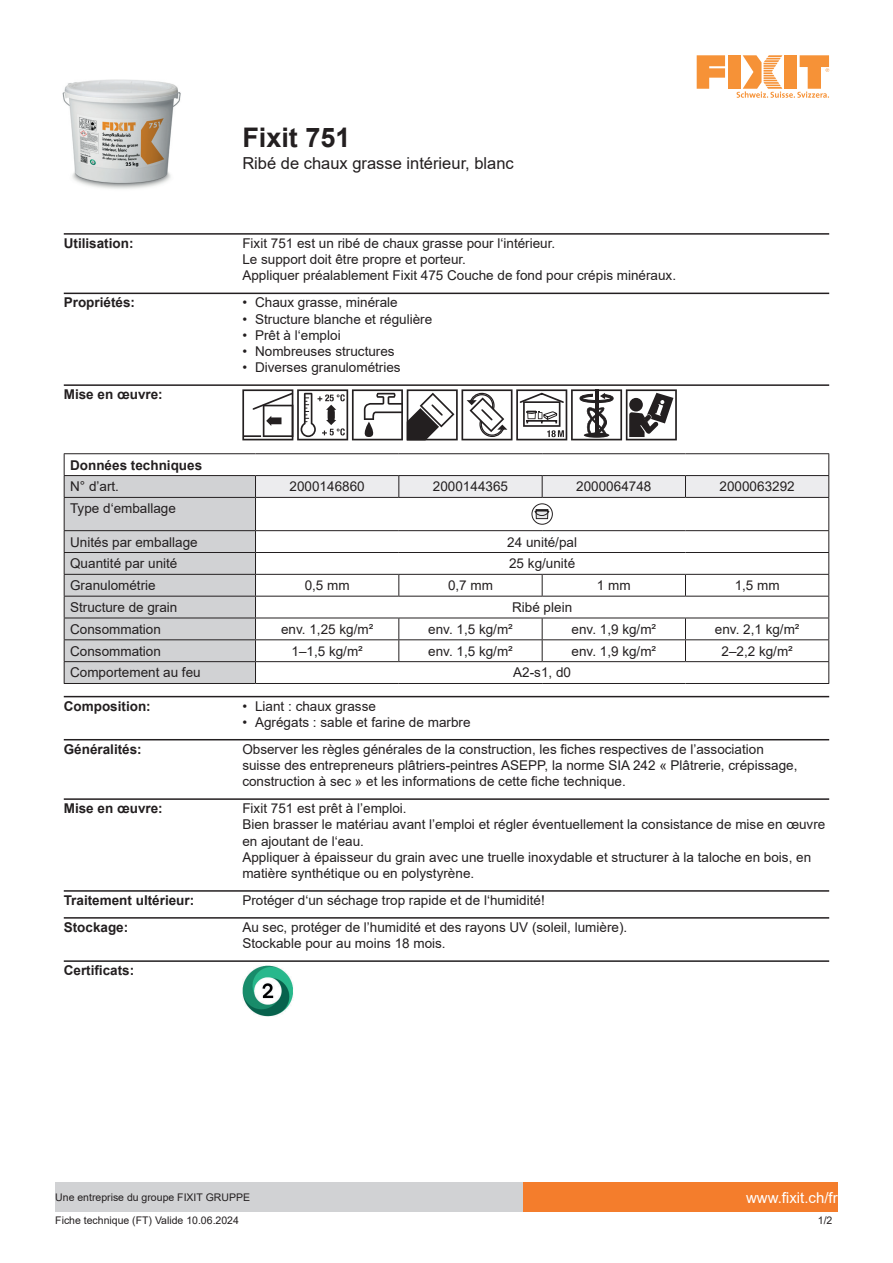
<style>
.page{position:relative;width:893px;height:1263px;background:#fff}
.page>*{position:absolute;margin:0;border:0;box-sizing:border-box;transform-origin:0 0}
.t1{font:700 27px "Arial";color:#231f20}
.t2{font:16.5px "Arial";color:#231f20}
.t3{font:15px "Arial";color:#fff}
.t4{font:13.5px/16.2px "Arial";color:#231f20}
.t5{font:700 13.5px "Arial";color:#231f20}
.t6{font:10.5px "Arial";color:#231f20}
</style>
<div class="page">
<img style="left:62px;top:79px;width:119px;height:110px">
<svg style="left:697px;top:55px;width:28px;height:34px"></svg>
<div style="left:728px;top:55px;width:12px;height:34px;background:#f69237"></div>
<svg style="left:737px;top:55px;width:92px;height:43px"></svg>
<div style="left:523px;top:1182px;width:315px;height:30px;background:#f47d2c"></div>
<div style="left:55px;top:1182px;width:468px;height:30px;background:#d1d2d4"></div>
<hr style="left:64px;top:233px;width:765px;height:2px;background:#231f20">
<hr style="left:64px;top:293px;width:765px;height:1px;background:#231f20">
<hr style="left:64px;top:384px;width:765px;height:2px;background:#231f20">
<svg style="left:242px;top:389px;width:435px;height:51px"></svg>
<hr style="left:64px;top:453px;width:191px;height:1px;background:#231f20">
<hr style="left:255px;top:453px;width:144px;height:1px;background:#231f20">
<hr style="left:399px;top:453px;width:143px;height:1px;background:#231f20">
<hr style="left:542px;top:453px;width:143px;height:1px;background:#231f20">
<hr style="left:685px;top:453px;width:144px;height:1px;background:#231f20">
<hr style="left:64px;top:683px;width:191px;height:1px;background:#231f20">
<hr style="left:255px;top:683px;width:144px;height:1px;background:#231f20">
<hr style="left:399px;top:683px;width:143px;height:1px;background:#231f20">
<hr style="left:542px;top:683px;width:143px;height:1px;background:#231f20">
<hr style="left:685px;top:683px;width:144px;height:1px;background:#231f20">
<svg style="left:64px;top:454px;width:765px;height:229px"></svg>
<hr style="left:64px;top:696px;width:765px;height:1px;background:#231f20">
<hr style="left:64px;top:739px;width:765px;height:1px;background:#231f20">
<hr style="left:64px;top:798px;width:765px;height:2px;background:#231f20">
<hr style="left:64px;top:890px;width:765px;height:2px;background:#231f20">
<hr style="left:64px;top:917px;width:765px;height:2px;background:#231f20">
<hr style="left:64px;top:960px;width:765px;height:2px;background:#231f20">
<img style="left:242px;top:965px;width:51px;height:51px">
<h1 class="t1" style="left:242px;top:119px;width:110px">Fixit 751</h1>
<p class="t2" style="left:242px;top:152px;width:273px">Ribé de chaux grasse intérieur, blanc</p>
<p class="t5" style="left:64px;top:234px;width:71px">Utilisation:</p>
<p class="t4" style="left:242px;top:235px;width:435px">Fixit 751 est un ribé de chaux grasse pour l‘intérieur.<br>Le support doit être propre et porteur.<br>Appliquer préalablement Fixit 475 Couche de fond pour crépis minéraux.</p>
<p class="t5" style="left:64px;top:293px;width:73px">Propriétés:</p>
<p class="t4" style="left:242px;top:294px;width:157px">• Chaux grasse, minérale</p>
<p class="t4" style="left:242px;top:311px;width:191px">• Structure blanche et régulière</p>
<p class="t4" style="left:242px;top:327px;width:100px">• Prêt à l‘emploi</p>
<p class="t4" style="left:242px;top:343px;width:154px">• Nombreuses structures</p>
<p class="t4" style="left:242px;top:359px;width:160px">• Diverses granulométries</p>
<p class="t5" style="left:64px;top:385px;width:101px">Mise en œuvre:</p>
<p class="t5" style="left:70px;top:455px;width:134px">Données techniques</p>
<p class="t4" style="left:70px;top:478px;width:50px">N° d’art.</p>
<p class="t4" style="left:290px;top:478px;width:77px">2000146860</p>
<p class="t4" style="left:433px;top:478px;width:77px">2000144365</p>
<p class="t4" style="left:576px;top:478px;width:77px">2000064748</p>
<p class="t4" style="left:720px;top:478px;width:77px">2000063292</p>
<p class="t4" style="left:70px;top:500px;width:107px">Type d‘emballage</p>
<p class="t4" style="left:70px;top:534px;width:129px">Unités par emballage</p>
<p class="t4" style="left:507px;top:534px;width:71px">24 unité/pal</p>
<p class="t4" style="left:70px;top:555px;width:109px">Quantité par unité</p>
<p class="t4" style="left:509px;top:555px;width:68px">25 kg/unité</p>
<p class="t4" style="left:70px;top:577px;width:87px">Granulométrie</p>
<p class="t4" style="left:305px;top:577px;width:47px">0,5 mm</p>
<p class="t4" style="left:448px;top:577px;width:47px">0,7 mm</p>
<p class="t4" style="left:597px;top:577px;width:35px">1 mm</p>
<p class="t4" style="left:735px;top:577px;width:47px">1,5 mm</p>
<p class="t4" style="left:70px;top:599px;width:109px">Structure de grain</p>
<p class="t4" style="left:512px;top:599px;width:62px">Ribé plein</p>
<p class="t4" style="left:70px;top:621px;width:92px">Consommation</p>
<p class="t4" style="left:281px;top:621px;width:94px">env. 1,25 kg/m²</p>
<p class="t4" style="left:428px;top:621px;width:86px">env. 1,5 kg/m²</p>
<p class="t4" style="left:572px;top:621px;width:86px">env. 1,9 kg/m²</p>
<p class="t4" style="left:715px;top:621px;width:86px">env. 2,1 kg/m²</p>
<p class="t4" style="left:70px;top:643px;width:92px">Consommation</p>
<p class="t4" style="left:292px;top:643px;width:73px">1–1,5 kg/m²</p>
<p class="t4" style="left:428px;top:643px;width:86px">env. 1,5 kg/m²</p>
<p class="t4" style="left:572px;top:643px;width:86px">env. 1,9 kg/m²</p>
<p class="t4" style="left:721px;top:643px;width:73px">2–2,2 kg/m²</p>
<p class="t4" style="left:70px;top:664px;width:132px">Comportement au feu</p>
<p class="t4" style="left:513px;top:664px;width:59px">A2-s1, d0</p>
<p class="t5" style="left:64px;top:696px;width:88px">Composition:</p>
<p class="t4" style="left:242px;top:698px;width:135px">• Liant : chaux grasse</p>
<p class="t4" style="left:242px;top:714px;width:230px">• Agrégats : sable et farine de marbre</p>
<p class="t5" style="left:64px;top:739px;width:80px">Généralités:</p>
<p class="t4" style="left:242px;top:741px;width:557px">Observer les règles générales de la construction, les fiches respectives de l’association suisse des entrepreneurs plâtriers-peintres ASEPP, la norme SIA 242 « Plâtrerie, crépissage, construction à sec » et les informations de cette fiche technique.</p>
<p class="t5" style="left:64px;top:799px;width:101px">Mise en œuvre:</p>
<p class="t4" style="left:242px;top:800px;width:584px">Fixit 751 est prêt à l’emploi.<br>Bien brasser le matériau avant l’emploi et régler éventuellement la consistance de mise en œuvre en ajoutant de l‘eau.<br>Appliquer à épaisseur du grain avec une truelle inoxydable et structurer à la taloche en bois, en matière synthétique ou en polystyrène.</p>
<p class="t5" style="left:64px;top:891px;width:132px">Traitement ultérieur:</p>
<p class="t4" style="left:242px;top:892px;width:304px">Protéger d‘un séchage trop rapide et de l‘humidité!</p>
<p class="t5" style="left:64px;top:918px;width:66px">Stockage:</p>
<p class="t4" style="left:242px;top:919px;width:386px">Au sec, protéger de l’humidité et des rayons UV (soleil, lumière).<br>Stockable pour au moins 18 mois.</p>
<p class="t5" style="left:64px;top:961px;width:72px">Certificats:</p>
<p class="t6" style="left:55px;top:1190px;width:196px">Une entreprise du groupe FIXIT GRUPPE</p>
<p class="t3" style="left:746px;top:1187px;width:93px">www.fixit.ch/fr</p>
<p class="t6" style="left:55px;top:1213px;width:185px">Fiche technique (FT) Valide 10.06.2024</p>
<p class="t6" style="left:818px;top:1213px;width:16px">1/2</p>
</div>
